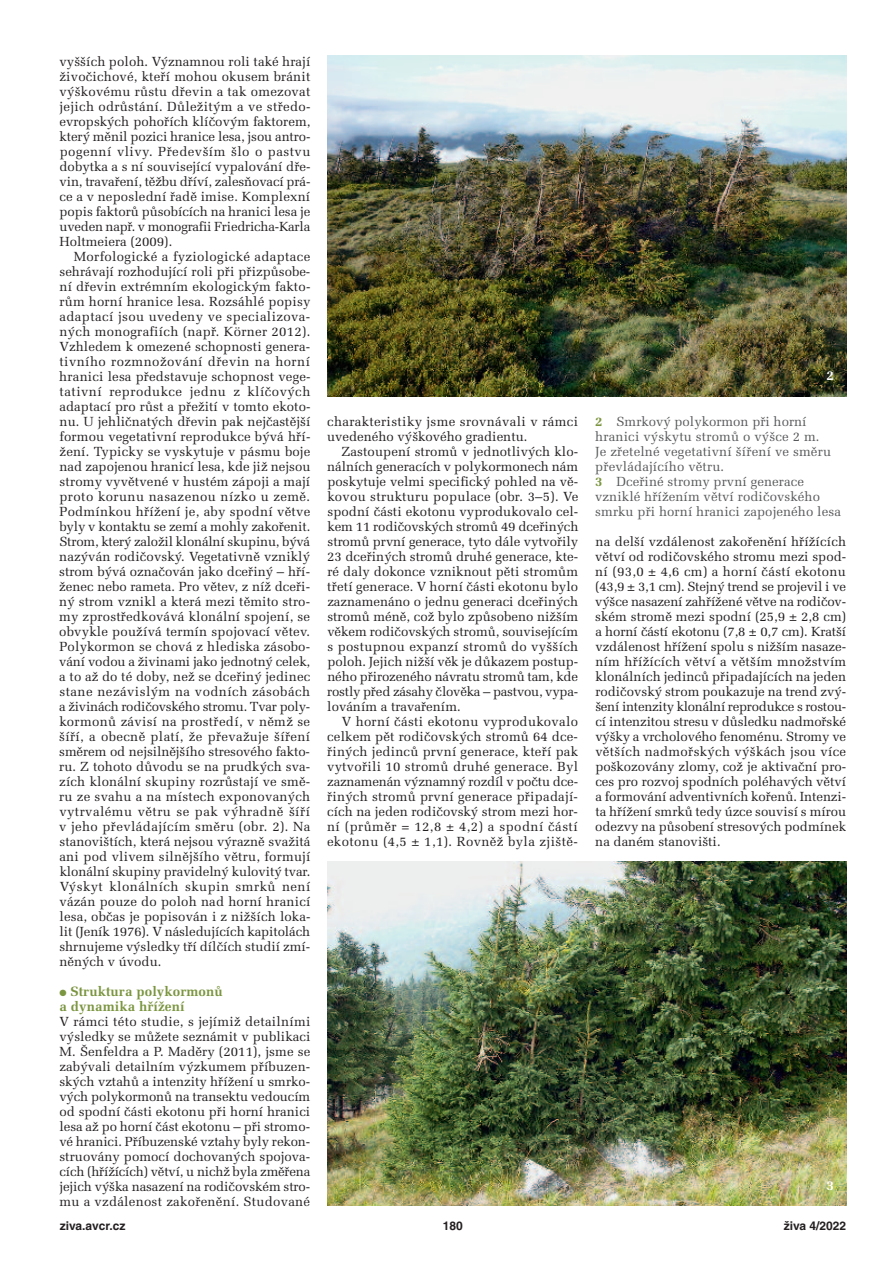
<style>
.page{position:relative;width:893px;height:1263px;background:#fff}
.page>*{position:absolute;margin:0;border:0;box-sizing:border-box;transform-origin:0 0}
.t1{font:700 13.5px/15px "Melior CE";letter-spacing:.005em;color:#7b9540}
.t2{font:700 13.5px "Melior CE";color:#fff}
.t3{font:13.2px/15px "Melior CE";color:#231f20;text-align:justify}
.t4{font:13.2px/15px "Melior CE";letter-spacing:.005em;color:#57585a}
.t5{font:13.2px/15px "Melior CE";letter-spacing:.025em;color:#231f20}
.t6{font:700 12px "Helvetica CE";color:#231f20}
.s1{font-weight:700;color:#7b9540}
</style>
<div class="page">
<img style="left:327px;top:55px;width:519px;height:341px">
<img style="left:327px;top:861px;width:519px;height:345px">
<p class="t3" style="left:59px;top:56px;width:253px">vyšších poloh. Významnou roli také hrají živočichové, kteří mohou okusem bránit výškovému růstu dřevin a tak omezovat jejich odrůstání. Důležitým a ve středo - evropských pohořích klíčovým faktorem, který měnil pozici hranice lesa, jsou antro&shy;pogenní vlivy. Především šlo o pastvu dobytka a s ní související vypalování dře&shy;vin, travaření, těžbu dříví, zalesňovací prá&shy;ce a v neposlední řadě imise. Komplexní popis faktorů působících na hranici lesa je uveden např. v monografii Friedricha-Karla Holtmeiera (2009).</p>
<p class="t3" style="left:59px;top:251px;width:253px;text-indent:15px">Morfologické a fyziologické adaptace sehrávají rozhodující roli při přizpůsobe&shy;ní dřevin extrémním ekologickým fakto&shy;rům horní hranice lesa. Rozsáhlé popisy adaptací jsou uvedeny ve specializova&shy;ných monografiích (např. Körner 2012).<br>Vzhledem k omezené schopnosti genera&shy;tivního rozmnožování dřevin na horní hranici lesa představuje schopnost vege&shy;tativní reprodukce jednu z klíčových adaptací pro růst a přežití v tomto ekoto&shy;nu. U jehličnatých dřevin pak nejčastější formou vegetativní reprodukce bývá hří&shy;žení. Typicky se vyskytuje v pásmu boje nad zapojenou hranicí lesa, kde již nejsou stromy vyvětvené v hustém zápoji a mají proto korunu nasazenou nízko u země.<br>Podmínkou hřížení je, aby spodní větve byly v kontaktu se zemí a mohly zakořenit.<br>Strom, který založil klonální skupinu, bývá nazýván rodičovský. Vegetativně vzniklý strom bývá označován jako dceřiný – hří&shy;ženec nebo rameta. Pro větev, z níž dceři&shy;ný strom vznikl a která mezi těmito stro&shy;my zprostředkovává klonální spojení, se obvykle používá termín spojovací větev.<br>Polykormon se chová z hlediska zásobo&shy;vání vodou a živinami jako jednotný celek, a to až do té doby, než se dceřiný jedinec stane nezávislým na vodních zásobách a živinách rodičovského stromu. Tvar poly - kormonů závisí na prostředí, v němž se šíří, a obecně platí, že převažuje šíření směrem od nejsilnějšího stresového fakto&shy;ru. Z tohoto důvodu se na prudkých sva&shy;zích klonální skupiny rozrůstají ve smě&shy;ru ze svahu a na místech exponovaných vytrvalému větru se pak výhradně šíří v jeho převládajícím směru (obr. 2). Na stano vištích, která nejsou výrazně svažitá ani pod vlivem silnějšího větru, formují klonální skupiny pravidelný kulovitý tvar.<br>Výskyt klonálních skupin smrků není vázán pouze do poloh nad horní hranicí lesa, občas je popisován i z nižších loka&shy;lit (Jeník 1976). V následujících kapitolách shrnujeme výsledky tří dílčích studií zmí&shy;něných v úvodu.</p>
<p class="t1" style="left:60px;top:986px;width:165px">● Struktura polykormonů a dynamika hřížení</p>
<p class="t3" style="left:59px;top:1016px;width:253px">V rámci této studie, s jejímiž detailními výsledky se můžete seznámit v publikaci M. Šenfeldra a P. Maděry (2011), jsme se zabývali detailním výzkumem příbuzen&shy;ských vztahů a intenzity hřížení u smrko&shy;vých polykormonů na transektu vedoucím od spodní části ekotonu při horní hranici lesa až po horní část ekotonu – při stromo - vé hranici. Příbuzenské vztahy byly rekon - struovány pomocí dochovaných spojova&shy;cích (hřížících) větví, u nichž byla změřena jejich výška nasazení na rodičovském stro&shy;mu a vzdálenost zakořenění. Studované</p>
<p class="t5" style="left:327px;top:416px;width:252px">charakteristiky jsme srovnávali v rámci uvedeného výškového gradientu.</p>
<p class="t3" style="left:327px;top:446px;width:253px;text-indent:14px">Zastoupení stromů v jednotlivých klo&shy;nálních generacích v polykormonech nám poskytuje velmi specifický pohled na vě - kovou strukturu populace (obr. 3–5). Ve spodní části ekotonu vyprodukovalo cel&shy;kem 11 rodičovských stromů 49 dceřiných stromů první generace, tyto dále vytvořily 23 dceřiných stromů druhé generace, kte&shy;ré daly dokonce vzniknout pěti stromům třetí generace. V horní části ekotonu bylo zaznamenáno o jednu generaci dceřiných stromů méně, což bylo způsobeno nižším věkem rodičovských stromů, souvisejícím s postupnou expanzí stromů do vyšších poloh. Jejich nižší věk je důkazem postup&shy;ného přirozeného návratu stromů tam, kde rostly před zásahy člověka – pastvou, vypa - lováním a travařením.</p>
<p class="t3" style="left:327px;top:716px;width:253px;text-indent:15px">V horní části ekotonu vyprodukovalo celkem pět rodičovských stromů 64 dce&shy;řiných jedinců první generace, kteří pak vytvořili 10 stromů druhé generace. Byl zaznamenán významný rozdíl v počtu dce&shy;řiných stromů první generace připadají&shy;cích na jeden rodičovský strom mezi hor&shy;ní (průměr = 12,8 ± 4,2) a spodní částí ekotonu (4,5 ± 1,1). Rovněž byla zjiště -</p>
<p class="t2" style="left:826px;top:371px;width:9px">2</p>
<p class="t4" style="left:595px;top:416px;width:247px"><span class="s1">2</span> Smrkový polykormon při horní hranici výskytu stromů o výšce 2 m.<br>Je zřetelné vegetativní šíření ve směru převládajícího větru.<br><span class="s1">3</span> Dceřiné stromy první generace vzniklé hřížením větví rodičovského smrku při horní hranici zapojeného lesa</p>
<p class="t3" style="left:595px;top:536px;width:253px">na delší vzdálenost zakořenění hřížících větví od rodičovského stromu mezi spod&shy;ní (93,0 ± 4,6 cm) a horní částí ekotonu (43,9 ± 3,1 cm). Stejný trend se projevil i ve výšce nasazení zahřížené větve na rodičov - ském stromě mezi spodní (25,9 ± 2,8 cm) a horní částí ekotonu (7,8 ± 0,7 cm). Kratší vzdálenost hřížení spolu s nižším nasaze&shy;ním hřížících větví a větším množstvím klonálních jedinců připadajících na jeden rodičovský strom poukazuje na trend zvý&shy;šení intenzity klonální reprodukce s rostou - cí intenzitou stresu v důsledku nadmořské výšky a vrcholového fenoménu. Stromy ve větších nadmořských výškách jsou více poškozovány zlomy, což je aktivační pro&shy;ces pro rozvoj spodních poléhavých větví a formování adventivních kořenů. Intenzi - ta hřížení smrků tedy úzce souvisí s mírou odezvy na působení stresových podmínek na daném stanovišti.</p>
<p class="t2" style="left:826px;top:1180px;width:9px">3</p>
<p class="t6" style="left:60px;top:1221px;width:67px">ziva.avcr.cz</p>
<p class="t6" style="left:443px;top:1221px;width:22px">180</p>
<p class="t6" style="left:784px;top:1221px;width:64px">živa 4/2022</p>
</div>
